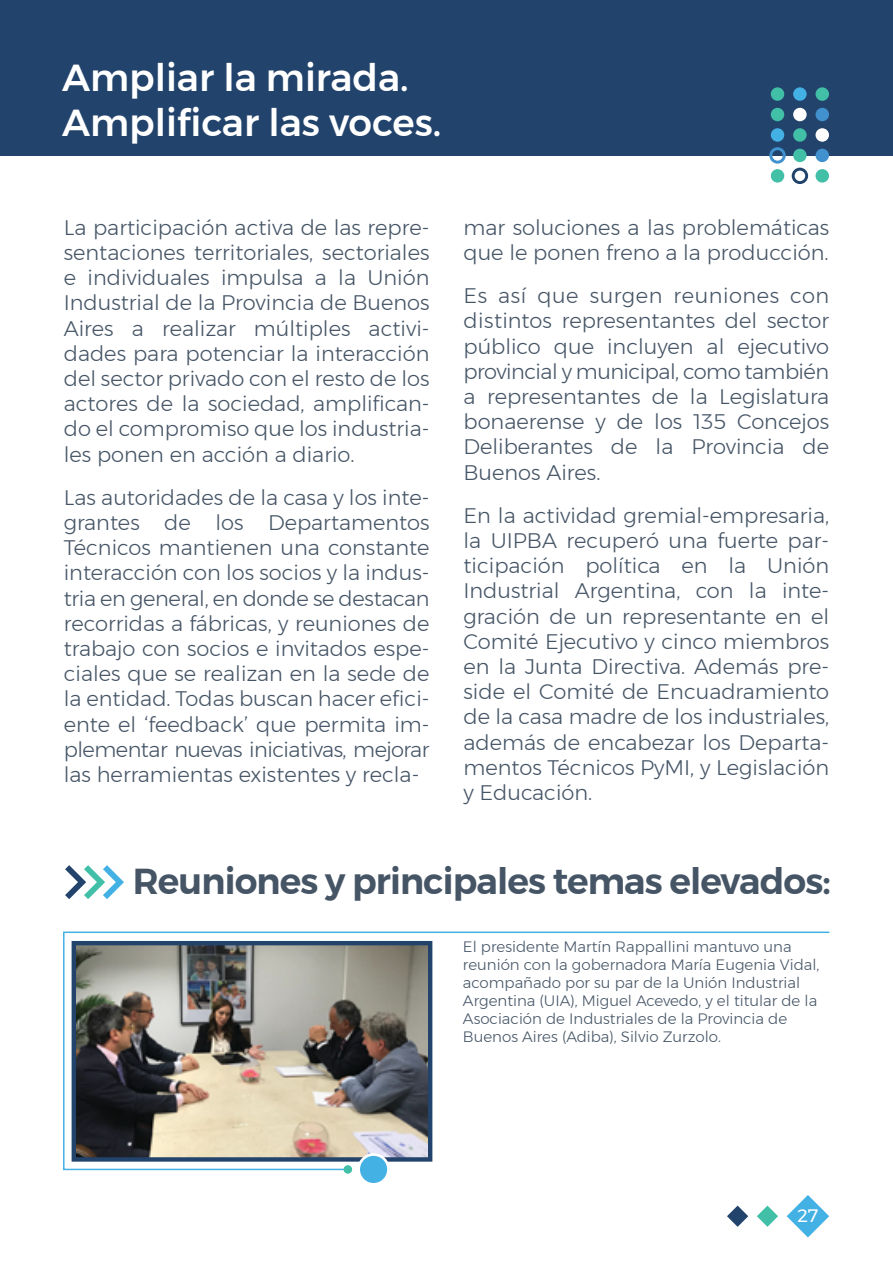
<style>
.page{position:relative;width:893px;height:1263px;background:#fff}
.page>*{position:absolute;margin:0;border:0;box-sizing:border-box;transform-origin:0 0}
.t1{font:500 37.5px/45px "Montserrat";color:#fff}
.t2{font:600 36px "Montserrat";letter-spacing:-.025em;color:#465566}
.t3{font:300 21px/25.2px "Montserrat";color:#465566;text-align:justify}
.t4{font:18px "Montserrat";color:#fff}
.t5{font:300 15px/18px "Montserrat";color:#465566}
</style>
<div class="page">
<div style="left:0;top:0;width:893px;height:155px;background:#22436b"></div>
<div style="left:815px;top:87px;width:14px;height:14px;background:#41bfa7;border-radius:50%"></div>
<div style="left:815px;top:108px;width:14px;height:13px;background:#4091ce;border-radius:50%"></div>
<div style="left:815px;top:128px;width:14px;height:14px;background:#fff;border-radius:50%"></div>
<div style="left:815px;top:149px;width:14px;height:13px;background:#4091ce;border-radius:50%"></div>
<div style="left:815px;top:169px;width:14px;height:14px;background:#41bfa7;border-radius:50%"></div>
<div style="left:793px;top:87px;width:14px;height:14px;background:#44b1e5;border-radius:50%"></div>
<div style="left:793px;top:108px;width:14px;height:13px;background:#fff;border-radius:50%"></div>
<div style="left:793px;top:128px;width:14px;height:14px;background:#41bfa7;border-radius:50%"></div>
<div style="left:793px;top:149px;width:14px;height:13px;background:#41bfa7;border-radius:50%"></div>
<svg style="left:792px;top:168px;width:16px;height:16px"></svg>
<div style="left:771px;top:87px;width:13px;height:14px;background:#41bfa7;border-radius:50%"></div>
<div style="left:771px;top:108px;width:13px;height:13px;background:#41bfa7;border-radius:50%"></div>
<div style="left:771px;top:128px;width:13px;height:14px;background:#44b1e5;border-radius:50%"></div>
<svg style="left:769px;top:147px;width:17px;height:17px"></svg>
<div style="left:771px;top:169px;width:13px;height:14px;background:#41bfa7;border-radius:50%"></div>
<svg style="left:65px;top:865px;width:59px;height:34px"></svg>
<svg style="left:63px;top:931px;width:767px;height:240px"></svg>
<div style="left:344px;top:1165px;width:8px;height:9px;background:#41bfa7;border-radius:50%"></div>
<div style="left:359px;top:1154px;width:29px;height:30px;background:#44b1e5;border-radius:50%"></div>
<div style="left:357px;top:1153px;width:33px;height:32px;border:3px solid #fff;border-radius:50%"></div>
<svg style="left:727px;top:1205px;width:21px;height:22px"></svg>
<svg style="left:757px;top:1205px;width:21px;height:22px"></svg>
<svg style="left:787px;top:1195px;width:42px;height:42px"></svg>
<h1 class="t1" style="left:62px;top:55px;width:381px">Ampliar la mirada.<br>Amplificar las voces.</h1>
<p class="t3" style="left:64px;top:214px;width:367px">La participación activa de las repre&shy;sentaciones territoriales, sectoriales e individuales impulsa a la Unión Industrial de la Provincia de Buenos Aires a realizar múltiples activi&shy;dades para potenciar la interacción del sector privado con el resto de los actores de la sociedad, amplifican&shy;do el compromiso que los industria&shy;les ponen en acción a diario.</p>
<p class="t3" style="left:64px;top:484px;width:367px">Las autoridades de la casa y los inte&shy;grantes de los Departamentos Técnicos mantienen una constante interacción con los socios y la indus&shy;tria en general, en donde se destacan recorridas a fábricas, y reuniones de trabajo con socios e invitados espe&shy;ciales que se realizan en la sede de la entidad. Todas buscan hacer efici&shy;ente el ‘feedback’ que permita im&shy;plementar nuevas iniciativas, mejorar las herramientas existentes y recla-</p>
<p class="t3" style="left:463px;top:214px;width:367px">mar soluciones a las problemáticas que le ponen freno a la producción.</p>
<p class="t3" style="left:463px;top:283px;width:367px">Es así que surgen reuniones con distintos representantes del sector público que incluyen al ejecutivo provincial y municipal, como también a representantes de la Legislatura bonaerense y de los 135 Concejos Deliberantes de la Provincia de Buenos Aires.</p>
<p class="t3" style="left:463px;top:502px;width:367px">En la actividad gremial-empresaria, la UIPBA recuperó una fuerte par&shy;ticipación política en la Unión Industrial Argentina, con la inte&shy;gración de un representante en el Comité Ejecutivo y cinco miembros en la Junta Directiva. Además pre&shy;side el Comité de Encuadramiento de la casa madre de los industriales, además de encabezar los Departa&shy;mentos Técnicos PyMI, y Legislación y Educación.</p>
<h2 class="t2" style="left:133px;top:853px;width:700px">Reuniones y principales temas elevados:</h2>
<p class="t5" style="left:463px;top:937px;width:358px">El presidente Martín Rappallini mantuvo una reunión con la gobernadora María Eugenia Vidal, acompañado por su par de la Unión Industrial Argentina (UIA), Miguel Acevedo, y el titular de la Asociación de Industriales de la Provincia de Buenos Aires (Adiba), Silvio Zurzolo.</p>
<p class="t4" style="left:798px;top:1201px;width:22px">27</p>
</div>
